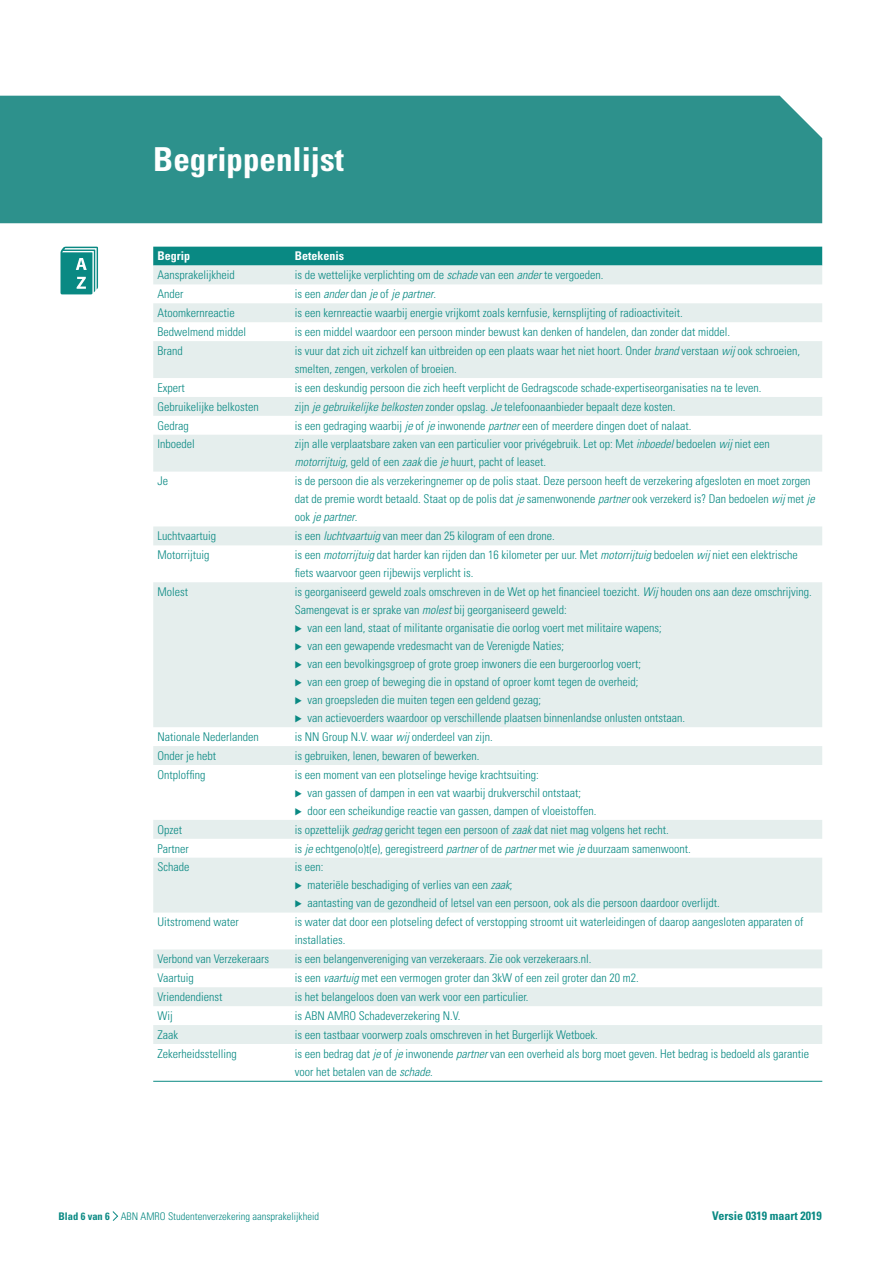
<style>
.page{position:relative;width:893px;height:1263px;background:#fff}
.page>*{position:absolute;margin:0;border:0;box-sizing:border-box;transform-origin:0 0}
.t1{font:700 condensed 33px "Univers LT Std";color:#fff}
.t2{font:300 condensed 12px/18px "Univers LT Std";color:#098983}
.t3{font:italic 300 condensed 12px "Univers LT Std";color:#098983}
.t4{font:700 condensed 12px "Univers LT Std";color:#098983}
.t5{font:700 condensed 12px "Univers LT Std";color:#fff}
.t6{font:300 condensed 10.5px "Univers LT Std";color:#098983}
.s1{font-style:italic}
.s2{font-style:normal}
.s3{font-weight:700}
</style>
<div class="page">
<div style="left:0;top:96px;width:822px;height:127px;background:#2d918c"></div>
<svg style="left:61px;top:247px;width:37px;height:48px;background:#3ca19d"></svg>
<div style="left:153px;top:247px;width:669px;height:19px;background:#098983"></div>
<svg style="left:153px;top:266px;width:669px;height:112px;fill:#e5eeed"></svg>
<svg style="left:153px;top:397px;width:669px;height:684px;fill:#e5eeed"></svg>
<svg style="left:153px;top:746px;width:669px;height:298px"></svg>
<hr style="left:153px;top:1081px;width:669px;height:1px;background:#098983">
<svg style="left:112px;top:1211px;width:6px;height:10px"></svg>
<svg style="left:296px;top:625px;width:6px;height:7px"></svg>
<svg style="left:296px;top:643px;width:6px;height:7px"></svg>
<svg style="left:296px;top:661px;width:6px;height:7px"></svg>
<svg style="left:296px;top:679px;width:6px;height:7px"></svg>
<svg style="left:296px;top:697px;width:6px;height:7px"></svg>
<svg style="left:296px;top:715px;width:6px;height:7px"></svg>
<svg style="left:296px;top:790px;width:6px;height:7px"></svg>
<svg style="left:296px;top:808px;width:6px;height:7px"></svg>
<svg style="left:296px;top:882px;width:6px;height:8px"></svg>
<svg style="left:296px;top:900px;width:6px;height:8px"></svg>
<h1 class="t1" style="left:153px;top:139px;width:192px">Begrippenlijst</h1>
<p class="t5" style="left:157px;top:249px;width:34px">Begrip</p>
<p class="t5" style="left:295px;top:249px;width:51px">Betekenis</p>
<p class="t2" style="left:157px;top:266px;width:79px">Aansprakelijkheid</p>
<p class="t2" style="left:295px;top:266px;width:310px">is de wettelijke verplichting om de <span class="s1">schade</span> van een <span class="s1">ander</span> te vergoeden.</p>
<p class="t2" style="left:157px;top:285px;width:27px">Ander</p>
<p class="t3" style="left:295px;top:287px;width:143px"><span class="s2">is een</span> ander <span class="s2">dan</span> je <span class="s2">of</span> je partner<span class="s2">.</span></p>
<p class="t2" style="left:157px;top:304px;width:79px">Atoomkernreactie</p>
<p class="t2" style="left:295px;top:304px;width:389px">is een kernreactie waarbij energie vrijkomt zoals kernfusie, kernsplijting of radioactiviteit.</p>
<p class="t2" style="left:157px;top:323px;width:90px">Bedwelmend middel</p>
<p class="t2" style="left:295px;top:323px;width:437px">is een middel waardoor een persoon minder bewust kan denken of handelen, dan zonder dat middel.</p>
<p class="t2" style="left:157px;top:342px;width:27px">Brand</p>
<p class="t2" style="left:295px;top:342px;width:507px">is vuur dat zich uit zichzelf kan uitbreiden op een plaats waar het niet hoort. Onder <span class="s1">brand</span> verstaan <span class="s1">wij</span> ook schroeien, smelten, zengen, verkolen of broeien.</p>
<p class="t2" style="left:157px;top:379px;width:29px">Expert</p>
<p class="t2" style="left:295px;top:379px;width:468px">is een deskundig persoon die zich heeft verplicht de Gedragscode schade-expertiseorganisaties na te leven.</p>
<p class="t2" style="left:157px;top:397px;width:103px">Gebruikelijke belkosten</p>
<p class="t2" style="left:295px;top:397px;width:382px">zijn <span class="s1">je gebruikelijke belkosten</span> zonder opslag. <span class="s1">Je</span> telefoonaanbieder bepaalt deze kosten.</p>
<p class="t2" style="left:157px;top:416px;width:33px">Gedrag</p>
<p class="t2" style="left:295px;top:416px;width:398px">is een gedraging waarbij <span class="s1">je</span> of <span class="s1">je</span> inwonende <span class="s1">partner</span> een of meerdere dingen doet of nalaat.</p>
<p class="t2" style="left:157px;top:435px;width:39px">Inboedel</p>
<p class="t2" style="left:295px;top:435px;width:476px">zijn alle verplaatsbare zaken van een particulier voor privégebruik. Let op: Met <span class="s1">inboedel</span> bedoelen <span class="s1">wij</span> niet een <span class="s1">motorrijtuig</span>, geld of een <span class="s1">zaak</span> die <span class="s1">je</span> huurt, pacht of leaset.</p>
<p class="t2" style="left:157px;top:472px;width:12px">Je</p>
<p class="t2" style="left:295px;top:472px;width:521px">is de persoon die als verzekeringnemer op de polis staat. Deze persoon heeft de verzekering afgesloten en moet zorgen dat de premie wordt betaald. Staat op de polis dat <span class="s1">je</span> samenwonende <span class="s1">partner</span> ook verzekerd is? Dan bedoelen <span class="s1">wij</span> met <span class="s1">je </span>ook <span class="s1">je partner</span>.</p>
<p class="t2" style="left:157px;top:527px;width:60px">Luchtvaartuig</p>
<p class="t2" style="left:295px;top:527px;width:261px">is een <span class="s1">luchtvaartuig</span> van meer dan 25 kilogram of een drone.</p>
<p class="t2" style="left:157px;top:546px;width:53px">Motorrijtuig</p>
<p class="t2" style="left:295px;top:546px;width:504px">is een <span class="s1">motorrijtuig</span> dat harder kan rijden dan 16 kilometer per uur. Met <span class="s1">motorrijtuig</span> bedoelen <span class="s1">wij</span> niet een elektrische fiets waarvoor geen rijbewijs verplicht is.</p>
<p class="t2" style="left:157px;top:583px;width:32px">Molest</p>
<p class="t2" style="left:295px;top:583px;width:518px">is georganiseerd geweld zoals omschreven in de Wet op het financieel toezicht. <span class="s1">Wij</span> houden ons aan deze omschrijving.</p>
<p class="t2" style="left:295px;top:601px;width:273px">Samengevat is er sprake van <span class="s1">molest</span> bij georganiseerd geweld:</p>
<p class="t2" style="left:307px;top:619px;width:356px">van een land, staat of militante organisatie die oorlog voert met militaire wapens;</p>
<p class="t2" style="left:307px;top:637px;width:258px">van een gewapende vredesmacht van de Verenigde Naties;</p>
<p class="t2" style="left:307px;top:655px;width:335px">van een bevolkingsgroep of grote groep inwoners die een burgeroorlog voert;</p>
<p class="t2" style="left:307px;top:673px;width:333px">van een groep of beweging die in opstand of oproer komt tegen de overheid;</p>
<p class="t2" style="left:307px;top:691px;width:235px">van groepsleden die muiten tegen een geldend gezag;</p>
<p class="t2" style="left:307px;top:709px;width:379px">van actievoerders waardoor op verschillende plaatsen binnenlandse onlusten ontstaan.</p>
<p class="t2" style="left:157px;top:728px;width:103px">Nationale Nederlanden</p>
<p class="t2" style="left:295px;top:728px;width:200px">is NN Group N.V. waar <span class="s1">wij</span> onderdeel van zijn.</p>
<p class="t2" style="left:157px;top:747px;width:60px">Onder je hebt</p>
<p class="t2" style="left:295px;top:747px;width:186px">is gebruiken, lenen, bewaren of bewerken.</p>
<p class="t2" style="left:157px;top:765px;width:49px">Ontploffing</p>
<p class="t2" style="left:307px;top:765px;width:291px;text-indent:-13px">is een moment van een plotselinge hevige krachtsuiting:<br>van gassen of dampen in een vat waarbij drukverschil ontstaat; door een scheikundige reactie van gassen, dampen of vloeistoffen.</p>
<p class="t2" style="left:157px;top:820px;width:26px">Opzet</p>
<p class="t2" style="left:295px;top:820px;width:375px">is opzettelijk <span class="s1">gedrag</span> gericht tegen een persoon of <span class="s1">zaak</span> dat niet mag volgens het recht.</p>
<p class="t2" style="left:157px;top:839px;width:33px">Partner</p>
<p class="t2" style="left:295px;top:839px;width:397px">is <span class="s1">je</span> echtgeno(o)t(e), geregistreerd <span class="s1">partner</span> of de <span class="s1">partner</span> met wie <span class="s1">je</span> duurzaam samenwoont.</p>
<p class="t2" style="left:157px;top:858px;width:33px">Schade</p>
<p class="t2" style="left:307px;top:858px;width:414px;text-indent:-13px">is een:<br>materiële beschadiging of verlies van een <span class="s1">zaak</span>;<br>aantasting van de gezondheid of letsel van een persoon, ook als die persoon daardoor overlijdt.</p>
<p class="t2" style="left:157px;top:913px;width:83px">Uitstromend water</p>
<p class="t2" style="left:295px;top:913px;width:510px">is water dat door een plotseling defect of verstopping stroomt uit waterleidingen of daarop aangesloten apparaten of installaties.</p>
<p class="t2" style="left:157px;top:950px;width:113px">Verbond van Verzekeraars</p>
<p class="t2" style="left:295px;top:950px;width:298px">is een belangenvereniging van verzekeraars. Zie ook verzekeraars.nl.</p>
<p class="t2" style="left:157px;top:969px;width:38px">Vaartuig</p>
<p class="t2" style="left:295px;top:969px;width:345px">is een <span class="s1">vaartuig</span> met een vermogen groter dan 3kW of een zeil groter dan 20 m2.</p>
<p class="t2" style="left:157px;top:988px;width:67px">Vriendendienst</p>
<p class="t2" style="left:295px;top:988px;width:235px">is het belangeloos doen van werk voor een particulier.</p>
<p class="t2" style="left:157px;top:1006px;width:17px">Wij</p>
<p class="t2" style="left:295px;top:1006px;width:167px">is ABN AMRO Schadeverzekering N.V.</p>
<p class="t2" style="left:157px;top:1025px;width:22px">Zaak</p>
<p class="t2" style="left:295px;top:1025px;width:304px">is een tastbaar voorwerp zoals omschreven in het Burgerlijk Wetboek.</p>
<p class="t2" style="left:157px;top:1044px;width:81px">Zekerheidsstelling</p>
<p class="t2" style="left:295px;top:1044px;width:516px">is een bedrag dat <span class="s1">je</span> of <span class="s1">je</span> inwonende <span class="s1">partner</span> van een overheid als borg moet geven. Het bedrag is bedoeld als garantie voor het betalen van de <span class="s1">schade</span>.</p>
<p class="t6" style="left:59px;top:1210px;width:262px"><span class="s3">Blad 6 van 6</span> ABN AMRO Studentenverzekering aansprakelijkheid</p>
<p class="t4" style="left:712px;top:1208px;width:111px">Versie 0319 maart 2019</p>
</div>
